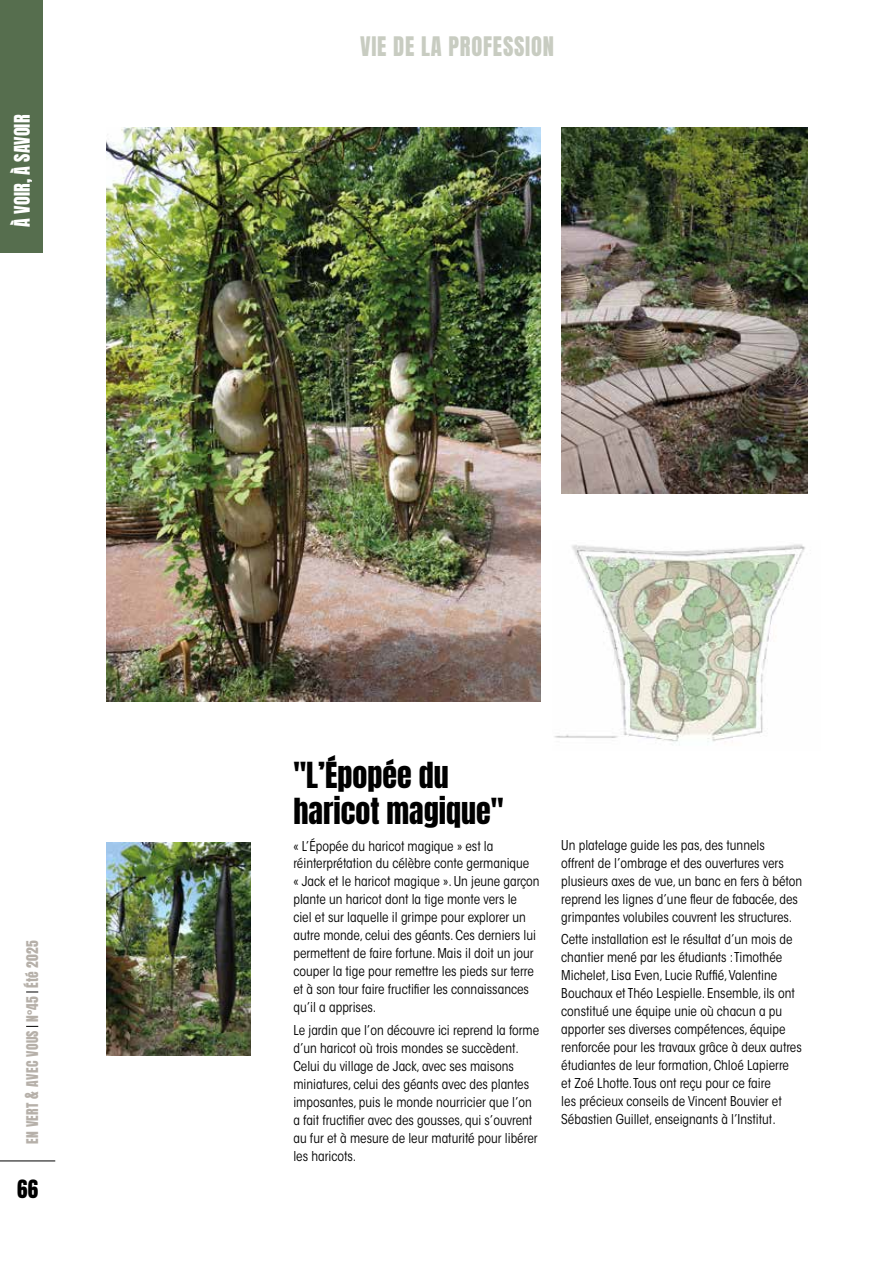
<style>
.page{position:relative;width:893px;height:1263px;background:#fff}
.page>*{position:absolute;margin:0;border:0;box-sizing:border-box;transform-origin:0 0}
.t1{font:30px/36px "Anton";color:#000}
.t2{font:22.5px "Anton";letter-spacing:.035em;color:#c8ccc1}
.t3{font:21px "Anton";color:#000}
.t4{font:18px "Anton";letter-spacing:.005em;color:#fff}
.t5{font:condensed 13.5px/18px "ITC Avant Garde Std";color:#000}
.t6{font:13.5px "Anton";letter-spacing:.03em;color:#b6b0a9}
.s1{font-size:15px}
</style>
<div class="page">
<svg style="left:26px;top:1026px;width:12px;height:1px"></svg>
<svg style="left:26px;top:992px;width:12px;height:1px"></svg>
<hr style="left:0;top:1161px;width:55px;height:1px;background:#000">
<div style="left:0;top:0;width:43px;height:253px;background:#566e4e"></div>
<img style="left:106px;top:128px;width:434px;height:574px">
<img style="left:561px;top:128px;width:247px;height:365px">
<img style="left:106px;top:843px;width:145px;height:212px">
<img style="left:554px;top:544px;width:251px;height:201px">
<h3 class="t4" style="left:13px;top:227px;width:113px;rotate:-90deg">À VOIR, À SAVOIR</h3>
<p class="t6" style="left:26px;top:1144px;width:205px;rotate:-90deg">EN VERT <span class="s1">&amp;</span> AVEC VOUS N°45 Été 2025</p>
<h3 class="t3" style="left:17px;top:1179px;width:22px">66</h3>
<h2 class="t2" style="left:360px;top:35px;width:196px">VIE DE LA PROFESSION</h2>
<h1 class="t1" style="left:293px;top:760px;width:212px">"L’Épopée du haricot magique"</h1>
<p class="t5" style="left:293px;top:837px;width:248px">« L’Épopée du haricot magique » est la réinterprétation du célèbre conte germanique<br>« Jack et le haricot magique ». Un jeune garçon plante un haricot dont la tige monte vers le<br>ciel et sur laquelle il grimpe pour explorer un autre monde, celui des géants. Ces derniers lui permettent de faire fortune. Mais il doit un jour couper la tige pour remettre les pieds sur terre et à son tour faire fructifier les connaissances qu’il a apprises.</p>
<p class="t5" style="left:293px;top:1021px;width:247px">Le jardin que l’on découvre ici reprend la forme d’un haricot où trois mondes se succèdent.<br>Celui du village de Jack, avec ses maisons miniatures, celui des géants avec des plantes imposantes, puis le monde nourricier que l’on a fait fructifier avec des gousses, qui s’ouvrent au fur et à mesure de leur maturité pour libérer les haricots.</p>
<p class="t5" style="left:561px;top:836px;width:242px">Un platelage guide les pas, des tunnels<br>offrent de l’ombrage et des ouvertures vers plusieurs axes de vue, un banc en fers à béton reprend les lignes d’une fleur de fabacée, des grimpantes volubiles couvrent les structures.</p>
<p class="t5" style="left:561px;top:930px;width:242px">Cette installation est le résultat d’un mois de chantier mené par les étudiants : Timothée Michelet, Lisa Even, Lucie Ruffié, Valentine Bouchaux et Théo Lespielle. Ensemble, ils ont constitué une équipe unie où chacun a pu apporter ses diverses compétences, équipe renforcée pour les travaux grâce à deux autres étudiantes de leur formation, Chloé Lapierre et Zoé Lhotte. Tous ont reçu pour ce faire<br>les précieux conseils de Vincent Bouvier et Sébastien Guillet, enseignants à l’Institut.</p>
</div>
